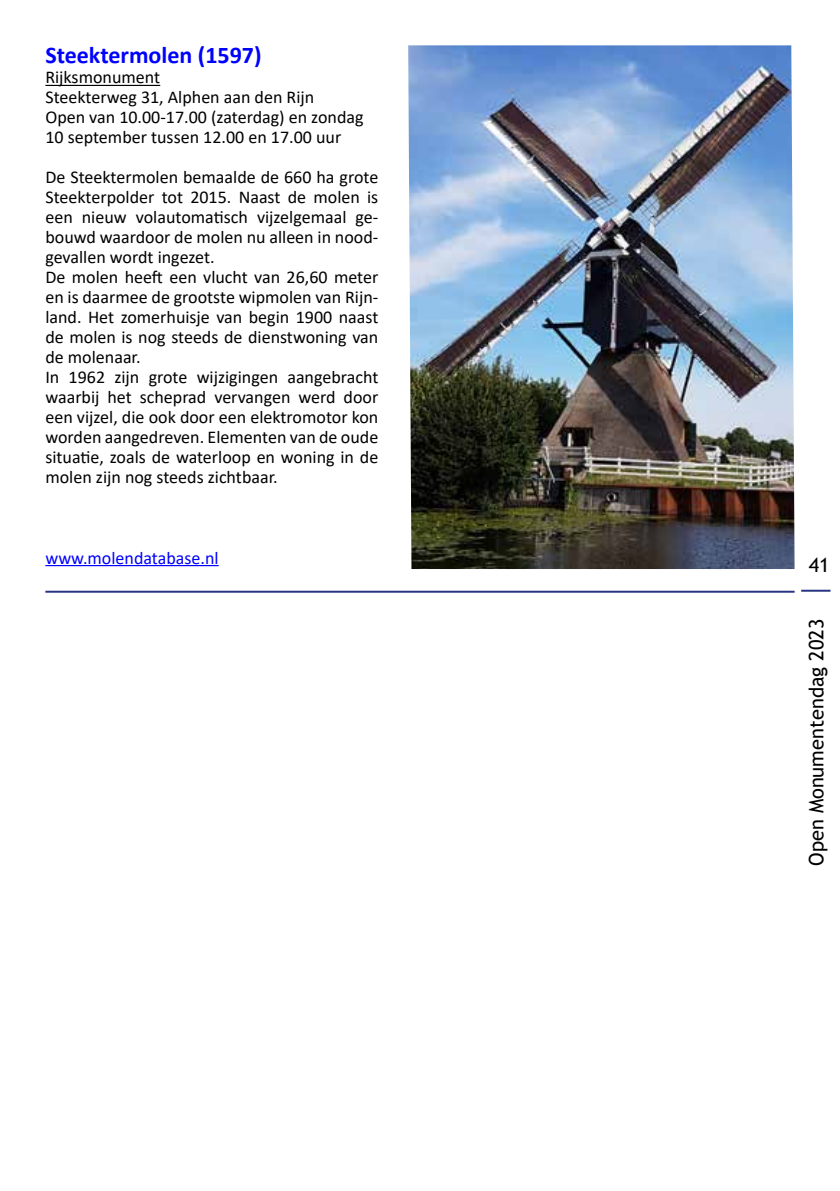
<style>
.page{position:relative;width:840px;height:1191px;background:#fff}
.page>*{position:absolute;margin:0;border:0;box-sizing:border-box;transform-origin:0 0}
.t1{font:700 24px "Calibri";color:#00f}
.t2{font:20px "Trebuchet MS";color:#000}
.t3{font:18px/20px "Calibri";color:#000}
.t4{font:18px "Calibri";color:#00f}
</style>
<div class="page">
<hr style="left:800px;top:589px;width:30px;height:2px;background:#283583">
<hr style="left:45px;top:590px;width:749px;height:2px;background:#283583">
<img style="left:408px;top:45px;width:386px;height:524px">
<hr style="left:45px;top:85px;width:115px;height:1px;background:#000">
<hr style="left:45px;top:565px;width:173px;height:1px;background:#00f">
<h1 class="t1" style="left:45px;top:38px;width:217px">Steektermolen (1597)</h1>
<p class="t3" style="left:45px;top:67px;width:319px">Rijksmonument<br>Steekterweg 31, Alphen aan den Rijn<br>Open van 10.00-17.00 (zaterdag) en zondag<br>10 september tussen 12.00 en 17.00 uur</p>
<p class="t3" style="left:45px;top:167px;width:334px">De Steektermolen bemaalde de 660 ha grote Steekterpolder tot 2015. Naast de molen is een nieuw volautomatisch vijzelgemaal ge&shy;bouwd waardoor de molen nu alleen in nood&shy;gevallen wordt ingezet.<br>De molen heeft een vlucht van 26,60 meter en is daarmee de grootste wipmolen van Rijn&shy;land. Het zomerhuisje van begin 1900 naast de molen is nog steeds de dienstwoning van de molenaar.<br>In 1962 zijn grote wijzigingen aangebracht waarbij het scheprad vervangen werd door een vijzel, die ook door een elektromotor kon worden aangedreven. Elementen van de oude situatie, zoals de waterloop en woning in de molen zijn nog steeds zichtbaar.</p>
<p class="t4" style="left:45px;top:545px;width:175px">www.molendatabase.nl</p>
<p class="t2" style="left:808px;top:553px;width:22px">41</p>
<p class="t2" style="left:803px;top:866px;width:249px;rotate:-90deg">Open Monumentendag 2023</p>
</div>
